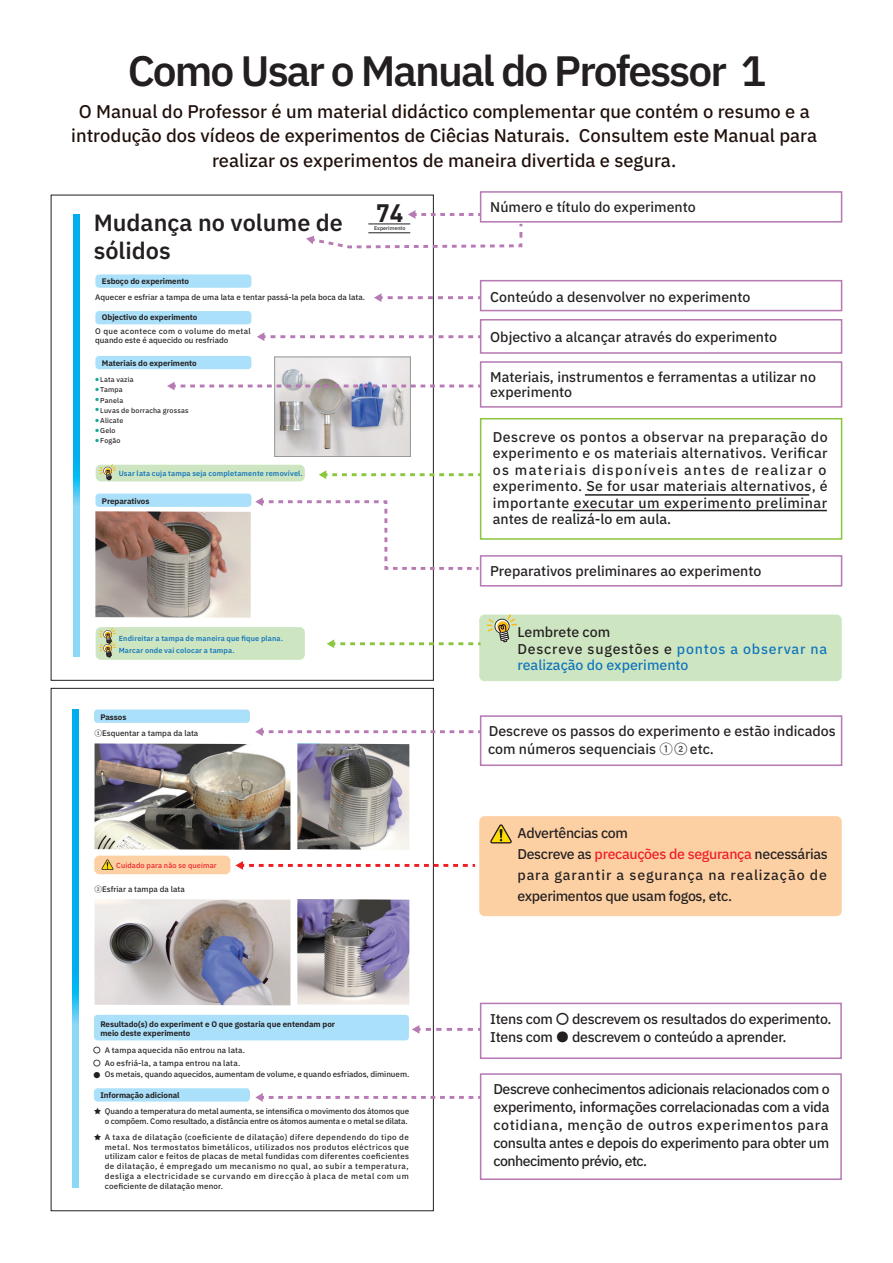
<style>
.page{position:relative;width:893px;height:1263px;background:#fff}
.page>*{position:absolute;margin:0;border:0;box-sizing:border-box;transform-origin:0 0}
.t1{font:40.5px "IBM Plex Sans JP Sm Bld";letter-spacing:-.05em;color:#231f20}
.t2{font:700 24.9px "DIN";color:#231f20}
.t3{font:22.35px "IBM Plex Sans JP Sm Bld";color:#231f20}
.t4{font:17.55px/24.2px "IBM Plex Sans JP Medm";color:#1f0f0a;text-align:center}
.t5{font:13.5px/18px "IBM Plex Sans JP Medm";color:#231f20;text-align:justify}
.t6{font:13.5px/21px "IBM Plex Sans JP Medm";letter-spacing:-.025em;color:#231f20}
.t7{font:13.5px/18px "IBM Plex Sans JP Medm";letter-spacing:-.02em;color:#231f20}
.t8{font:13.5px/16.5px "IBM Plex Sans JP Medm";color:#1074bc}
.t9{font:7.65px/9.8px "IBM Plex Sans JP Medm";color:#231f20;text-align:right}
.t10{font:700 7.65px/9px "IBM Plex Sans JP";letter-spacing:-.005em;color:#231f20}
.t11{font:7.65px/12.3px "IBM Plex Sans JP Medm";letter-spacing:.02em;color:#231f20}
.t12{font:7.05px/11.9px "IBM Plex Sans JP Sm Bld";letter-spacing:.02em;color:#1074bc}
.t13{font:7.05px "IBM Plex Sans JP Medm";letter-spacing:.02em;color:#ee1d23}
.t14{font:6.75px "IBM Plex Sans JP Medm";letter-spacing:.02em;color:#231f20}
.t15{font:5.1px "IBM Plex Sans JP Medm";color:#231f20}
.s1{color:#231f20}
.s2{font-family:"Koz Go Pr 6 N"}
.s3{color:#ee1d23}
</style>
<div class="page">
<svg style="left:73px;top:709px;width:5px;height:479px;background:#34bef2"></svg>
<img style="left:95px;top:743px;width:195px;height:107px">
<img style="left:297px;top:743px;width:112px;height:107px">
<img style="left:95px;top:899px;width:195px;height:106px">
<img style="left:297px;top:899px;width:112px;height:105px">
<div style="left:94px;top:709px;width:156px;height:14px;background:#aae0f9;border-radius:4px"></div>
<div style="left:94px;top:1015px;width:315px;height:25px;background:#aae0f9;border-radius:4px"></div>
<div style="left:94px;top:1088px;width:156px;height:13px;background:#aae0f9;border-radius:4px"></div>
<div style="left:94px;top:856px;width:136px;height:18px;background:#fdd0a4;border-radius:5px"></div>
<svg style="left:101px;top:859px;width:12px;height:11px"></svg>
<svg style="left:74px;top:214px;width:5px;height:443px;background:#34bef2"></svg>
<img style="left:277px;top:359px;width:131px;height:96px">
<div style="left:275px;top:357px;width:135px;height:100px;border:1px solid #95979a"></div>
<img style="left:95px;top:511px;width:156px;height:107px">
<hr style="left:368px;top:224px;width:42px;height:1px;background:#231f20">
<div style="left:96px;top:465px;width:209px;height:16px;background:#cde5c1;border-radius:5px"></div>
<svg style="left:99px;top:464px;width:17px;height:16px"></svg>
<div style="left:96px;top:627px;width:209px;height:33px;background:#cde5c1;border-radius:5px"></div>
<svg style="left:99px;top:627px;width:17px;height:30px"></svg>
<div style="left:95px;top:311px;width:156px;height:13px;background:#aae0f9;border-radius:4px"></div>
<div style="left:95px;top:274px;width:156px;height:14px;background:#aae0f9;border-radius:4px"></div>
<div style="left:95px;top:356px;width:156px;height:13px;background:#aae0f9;border-radius:4px"></div>
<div style="left:95px;top:494px;width:156px;height:13px;background:#aae0f9;border-radius:4px"></div>
<hr style="left:585px;top:494px;width:224px;height:2px;background:#231f20">
<div style="left:479px;top:615px;width:363px;height:66px;background:#cde5c1;border-radius:5px"></div>
<svg style="left:487px;top:614px;width:29px;height:29px"></svg>
<div style="left:479px;top:816px;width:363px;height:100px;background:#fdd0a4;border-radius:5px"></div>
<svg style="left:490px;top:824px;width:22px;height:19px"></svg>
<hr style="left:573px;top:510px;width:254px;height:1px;background:#231f20">
<div style="left:480px;top:191px;width:362px;height:32px;border:2px solid #b77ab4"></div>
<div style="left:480px;top:280px;width:362px;height:31px;border:2px solid #b77ab4"></div>
<svg style="left:408px;top:210px;width:73px;height:9px"></svg>
<svg style="left:306px;top:232px;width:217px;height:18px"></svg>
<svg style="left:374px;top:293px;width:107px;height:9px"></svg>
<div style="left:480px;top:319px;width:362px;height:35px;border:2px solid #b77ab4"></div>
<svg style="left:257px;top:332px;width:224px;height:9px"></svg>
<div style="left:480px;top:361px;width:362px;height:47px;border:2px solid #b77ab4"></div>
<div style="left:480px;top:418px;width:362px;height:122px;border:2px solid #8bc63e"></div>
<svg style="left:167px;top:382px;width:314px;height:8px"></svg>
<div style="left:480px;top:555px;width:362px;height:31px;border:2px solid #b77ab4"></div>
<div style="left:480px;top:715px;width:362px;height:51px;border:2px solid #b77ab4"></div>
<svg style="left:255px;top:727px;width:226px;height:9px"></svg>
<div style="left:480px;top:1003px;width:362px;height:56px;border:2px solid #b77ab4"></div>
<svg style="left:412px;top:1025px;width:69px;height:9px"></svg>
<div style="left:480px;top:1073px;width:362px;height:107px;border:2px solid #b77ab4"></div>
<svg style="left:255px;top:1093px;width:226px;height:9px"></svg>
<svg style="left:319px;top:470px;width:162px;height:9px"></svg>
<svg style="left:327px;top:639px;width:154px;height:9px"></svg>
<svg style="left:235px;top:861px;width:240px;height:9px"></svg>
<svg style="left:255px;top:497px;width:224px;height:74px"></svg>
<h1 class="t1" style="left:128px;top:40px;width:640px">Como Usar o Manual do Professor 1</h1>
<h3 class="t4" style="left:71px;top:98px;width:747px">O Manual do Professor é um material didáctico complementar que contém o resumo e a introdução dos vídeos de experimentos de Ciêcias Naturais. Consultem este Manual para realizar os experimentos de maneira divertida e segura.</h3>
<h3 class="t3" style="left:94px;top:206px;width:251px">Mudança no volume de</h3>
<h3 class="t3" style="left:94px;top:234px;width:78px">sólidos</h3>
<p class="t9" style="left:95px;top:291px;width:272px">Aquecer e esfriar a tampa de uma lata e tentar passá-la pela boca da lata.</p>
<p class="t9" style="left:95px;top:327px;width:157px;line-height:9px;text-align:left">O que acontece com o volume do metal quando este é aquecido ou resfriado</p>
<p class="t10" style="left:102px;top:276px;width:89px">Esboço do experimento</p>
<p class="t10" style="left:102px;top:312px;width:97px">Objectivo do experimento</p>
<p class="t10" style="left:102px;top:358px;width:96px">Materiais do experimento</p>
<p class="t14" style="left:95px;top:375px;width:40px"><sup>●</sup> Lata vazia</p>
<p class="t14" style="left:95px;top:385px;width:29px"><sup>●</sup> Tampa</p>
<p class="t14" style="left:95px;top:395px;width:29px"><sup>●</sup> Panela</p>
<p class="t14" style="left:95px;top:405px;width:95px"><sup>●</sup> Luvas de borracha grossas</p>
<p class="t14" style="left:95px;top:415px;width:30px"><sup>●</sup> Alicate</p>
<p class="t14" style="left:95px;top:426px;width:22px"><sup>●</sup> Gelo</p>
<p class="t14" style="left:95px;top:436px;width:27px"><sup>●</sup> Fogão</p>
<h2 class="t2" style="left:376px;top:196px;width:29px">74</h2>
<p class="t15" style="left:374px;top:225px;width:33px">Experimento</p>
<p class="t12" style="left:119px;top:467px;width:186px">Usar lata cuja tampa seja completamente removível.</p>
<p class="t10" style="left:102px;top:496px;width:49px">Preparativos</p>
<p class="t12" style="left:119px;top:632px;width:166px">Endireitar a tampa de maneira que fique plana.<br>Marcar onde vai colocar a tampa.</p>
<p class="t10" style="left:100px;top:711px;width:28px">Passos</p>
<p class="t9" style="left:94px;top:727px;width:105px">①Esquentar a tampa da lata</p>
<p class="t13" style="left:116px;top:860px;width:102px">Cuidado para não se queimar</p>
<p class="t9" style="left:94px;top:884px;width:92px">②Esfriar a tampa da lata</p>
<p class="t10" style="left:100px;top:1018px;width:236px">Resultado(s) do experiment e O que gostaria que entendam por meio deste experimento</p>
<p class="t11" style="left:93px;top:1044px;width:154px">〇 A tampa aquecida não entrou na lata.〇 Ao esfriá-la, a tampa entrou na lata.</p>
<p class="t9" style="left:94px;top:1105px;width:317px;line-height:10.2px">★ Quando a temperatura do metal aumenta, se intensifica o movimento dos átomos que o compõem. Como resultado, a distância entre os átomos aumenta e o metal se dilata.</p>
<p class="t9" style="left:105px;top:1132px;width:306px;text-align:justify;text-indent:-11px">★ A taxa de dilatação (coeficiente de dilatação) difere dependendo do tipo de metal. Nos termostatos bimetálicos, utilizados nos produtos eléctricos que utilizam calor e feitos de placas de metal fundidas com diferentes coeficientes de dilatação, é empregado um mecanismo no qual, ao subir a temperatura, desliga a electricidade se curvando em direcção à placa de metal com um coeficiente de dilatação menor.</p>
<p class="t9" style="left:93px;top:1069px;width:318px">● Os metais, quando aquecidos, aumentam de volume, e quando esfriados, diminuem.</p>
<p class="t10" style="left:100px;top:1090px;width:81px">Informação adicional</p>
<h3 class="t5" style="left:490px;top:197px;width:207px">Número e título do experimento</h3>
<h3 class="t5" style="left:490px;top:287px;width:262px">Conteúdo a desenvolver no experimento</h3>
<h3 class="t5" style="left:490px;top:327px;width:288px">Objectivo a alcançar através do experimento</h3>
<h3 class="t5" style="left:490px;top:369px;width:327px;line-height:15px">Materiais, instrumentos e ferramentas a utilizar no experimento</h3>
<p class="t5" style="left:493px;top:427px;width:336px;line-height:16.5px">Descreve os pontos a observar na preparação do experimento e os materiais alternativos. Verificar os materiais disponíveis antes de realizar o experimento. Se for usar materiais alternativos, é importante executar um experimento preliminar antes de realizá-lo em aula.</p>
<h3 class="t5" style="left:490px;top:561px;width:273px">Preparativos preliminares ao experimento</h3>
<h3 class="t8" style="left:517px;top:623px;width:311px"><span class="s1">Lembrete com<br>Descreve sugestões e</span> pontos a observar na realização do experimento</h3>
<h3 class="t5" style="left:488px;top:721px;width:349px">Descreve os passos do experimento e estão indicados com números sequenciais <span class="s2">①</span>②etc.</h3>
<h3 class="t6" style="left:517px;top:821px;width:312px">Advertências com<br>Descreve as <span class="s3">precauções de segurança</span> necessárias para garantir a segurança na realização de experimentos que usam fogos, etc.</h3>
<h3 class="t7" style="left:490px;top:1009px;width:343px">Itens com 〇 descrevem os resultados do experimento.<br>Itens com ● descrevem o conteúdo a aprender.</h3>
<p class="t5" style="left:493px;top:1079px;width:338px">Descreve conhecimentos adicionais relacionados com o experimento, informações correlacionadas com a vida cotidiana, menção de outros experimentos para consulta antes e depois do experimento para obter um conhecimento prévio, etc.</p>
</div>
